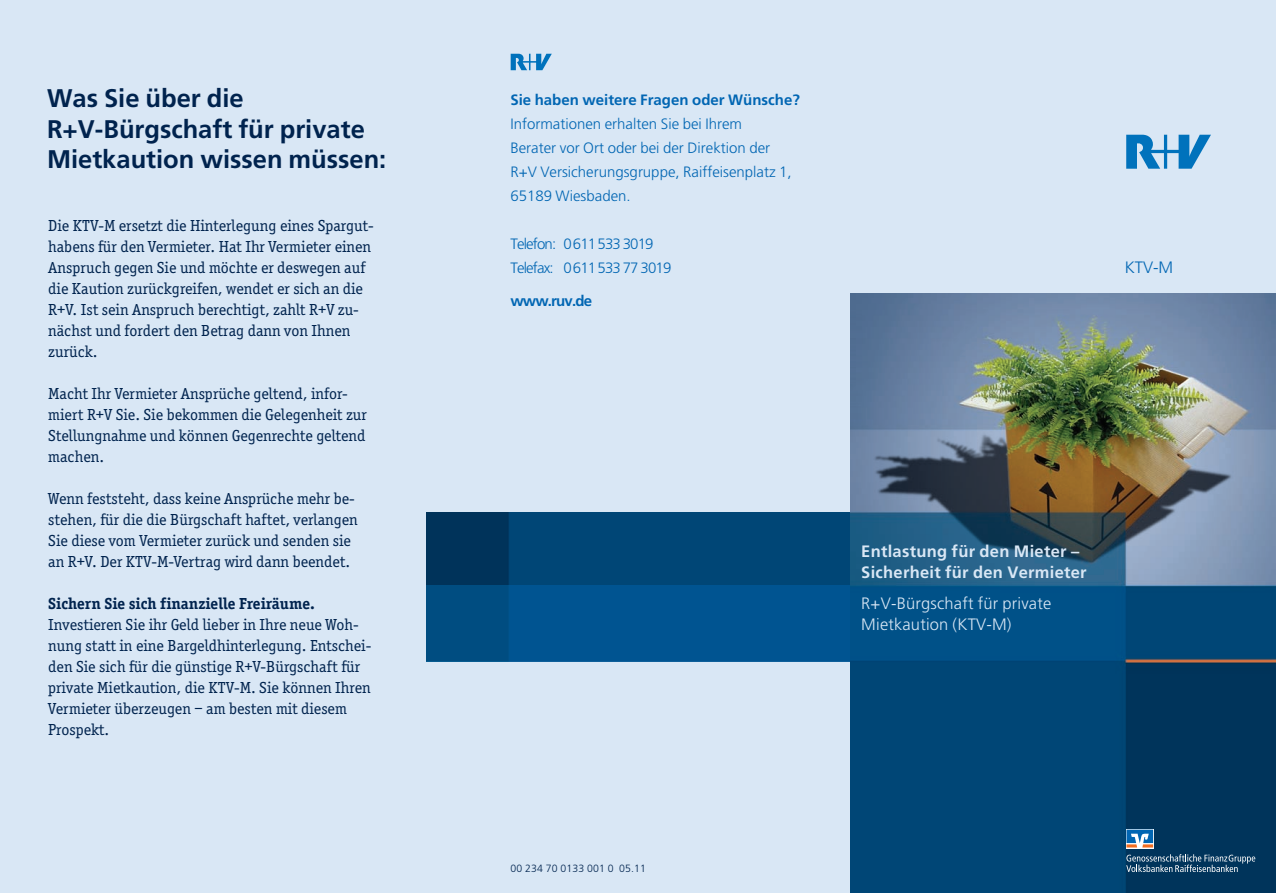
<style>
.page{position:relative;width:1276px;height:893px;background:#fff}
.page>*{position:absolute;margin:0;border:0;box-sizing:border-box;transform-origin:0 0}
.t1{font:25.5px/30.6px "Frutiger LT Com Bold OTF";color:#00234e}
.t2{font:16.5px/21px "Officina Serif";color:#00234e}
.t3{font:700 16.5px/21px "Frutiger LT Com";letter-spacing:.015em;color:#d9e7f5}
.t4{font:300 16.5px/21px "Frutiger LT Com";letter-spacing:.01em;color:#d9e7f5}
.t5{font:700 16.5px "Officina Serif";color:#00234e}
.t6{font:300 16.5px "Frutiger LT Com";color:#0166b3}
.t7{font:300 15px/24px "Frutiger LT Com";color:#0166b3}
.t8{font:300 15px/24px "Frutiger LT Com";letter-spacing:-.055em;color:#0166b3}
.t9{font:15px "Frutiger LT Com Bold OTF";color:#0166b3}
.t10{font:700 15px "Frutiger LT Com";letter-spacing:-.055em;color:#0166b3}
.t11{font:300 10.5px "Frutiger LT Com";letter-spacing:.015em;color:#00234e}
</style>
<div class="page">
<div style="left:419px;top:0;width:431px;height:893px;background:#d9e7f5"></div>
<img style="left:426px;top:513px;width:424px;height:73px">
<img style="left:426px;top:586px;width:424px;height:75px">
<div style="left:0;top:0;width:425px;height:893px;background:#d9e7f5"></div>
<div style="left:850px;top:0;width:426px;height:305px;background:#d9e7f5"></div>
<img style="left:850px;top:293px;width:426px;height:600px">
<svg style="left:1126px;top:135px;width:85px;height:34px"></svg>
<svg style="left:1126px;top:854px;width:129px;height:18px;background:#38607e"></svg>
<svg style="left:1125px;top:829px;width:28px;height:19px"></svg>
<svg style="left:1126px;top:830px;width:27px;height:17px"></svg>
<svg style="left:511px;top:54px;width:41px;height:16px"></svg>
<h1 class="t1" style="left:47px;top:83px;width:341px">Was Sie über die<br>R+V-Bürgschaft für private<br>Mietkaution wissen müssen:</h1>
<p class="t9" style="left:510px;top:91px;width:291px">Sie haben weitere Fragen oder Wünsche?</p>
<p class="t7" style="left:510px;top:112px;width:283px">Informationen erhalten Sie bei Ihrem<br>Berater vor Ort oder bei der Direktion der R+V Versicherungsgruppe, Raiffeisenplatz 1, 65189 Wiesbaden.</p>
<p class="t8" style="left:510px;top:232px;width:162px">Telefon: 0611533 3019<br>Telefax: 0611533 77 3019</p>
<p class="t10" style="left:510px;top:292px;width:83px">www.ruv.de</p>
<p class="t2" style="left:48px;top:215px;width:327px">Die KTV-M ersetzt die Hinterlegung eines Spargut&shy;habens für den Vermieter. Hat Ihr Vermieter einen Anspruch gegen Sie und möchte er deswegen auf die Kaution zurückgreifen, wendet er sich an die R+V. Ist sein Anspruch berechtigt, zahlt R+V zu&shy;nächst und fordert den Betrag dann von Ihnen zurück.</p>
<p class="t2" style="left:48px;top:383px;width:320px">Macht Ihr Vermieter Ansprüche geltend, infor&shy;miert R+V Sie. Sie bekommen die Gelegenheit zur Stellungnahme und können Gegenrechte geltend machen.</p>
<p class="t2" style="left:48px;top:488px;width:311px">Wenn feststeht, dass keine Ansprüche mehr be&shy;stehen, für die die Bürgschaft haftet, verlangen Sie diese vom Vermieter zurück und senden sie an R+V. Der KTV-M-Vertrag wird dann beendet.</p>
<p class="t5" style="left:48px;top:594px;width:268px">Sichern Sie sich finanzielle Freiräume.</p>
<p class="t2" style="left:48px;top:614px;width:324px">Investieren Sie ihr Geld lieber in Ihre neue Woh&shy;nung statt in eine Bargeldhinterlegung. Entschei&shy;den Sie sich für die günstige R+V-Bürgschaft für private Mietkaution, die KTV-M. Sie können Ihren Vermieter überzeugen – am besten mit diesem Prospekt.</p>
<p class="t11" style="left:510px;top:862px;width:137px">00 234 70 0133 001 0 05.11</p>
<p class="t6" style="left:1124px;top:258px;width:50px">KTV-M</p>
<p class="t3" style="left:861px;top:540px;width:227px">Entlastung für den Mieter –<br>Sicherheit für den Vermieter</p>
<p class="t4" style="left:861px;top:593px;width:191px">R+V-Bürgschaft für private<br>Mietkaution (KTV-M)</p>
</div>
